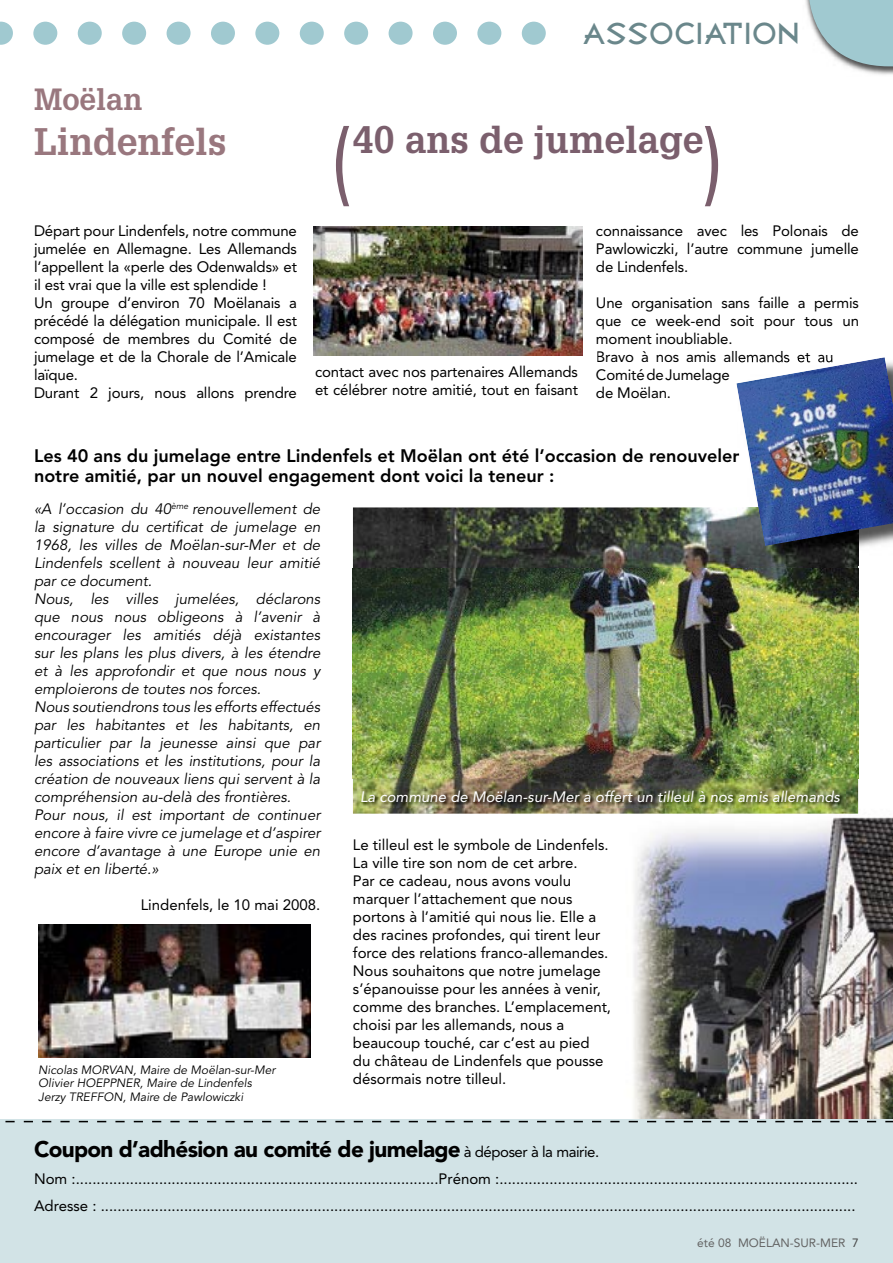
<style>
.page{position:relative;width:893px;height:1263px;background:#fff}
.page>*{position:absolute;margin:0;border:0;box-sizing:border-box;transform-origin:0 0}
.t1{font:800 150px "Avenir";color:#a0c9d0}
.t2{font:700 37.5px "Glypha";color:#7b5f6d}
.t3{font:700 37.5px "Glypha";color:#99777e}
.t4{font:30px "Broadband ICG";letter-spacing:.06em;color:#6a878b}
.t5{font:700 30px "Glypha";color:#99777e}
.t6{font:900 22.5px "Avenir";letter-spacing:-.03em;color:#000}
.t7{font:800 18px/19.5px "Avenir";color:#000}
.t8{font:15px/18px "Avenir";letter-spacing:-.01em;color:#000}
.t9{font:italic 15px/18px "Avenir";color:#000}
.t10{font:italic 15px "Avenir";color:#fff}
.t11{font:italic 12px/13.5px "Avenir";color:#000}
.t12{font:12px "Avenir";color:#636363}
.s1{font-weight:400;font-size:15px}
.s2{color:#474848}
</style>
<div class="page">
<img style="left:482px;top:787px;width:411px;height:333px">
<div style="left:0;top:1120px;width:893px;height:143px;background:#d2e3e6"></div>
<img style="left:849px;top:66px;width:44px;height:9px">
<svg style="left:805px;top:0;width:88px;height:66px"></svg>
<svg style="left:705px;top:126px;width:13px;height:80px"></svg>
<svg style="left:336px;top:126px;width:13px;height:80px"></svg>
<img style="left:314px;top:227px;width:269px;height:129px">
<img style="left:353px;top:507px;width:505px;height:307px">
<img style="left:38px;top:925px;width:272px;height:132px">
<img style="left:738px;top:546px;width:120px;height:19px">
<img style="left:736px;top:357px;width:157px;height:189px">
<img style="left:361px;top:789px;width:484px;height:18px">
<h1 class="t1" style="left:-21px;top:-97px;width:579px">.............</h1>
<h3 class="t4" style="left:583px;top:16px;width:218px">ASSOCIATION</h3>
<h3 class="t5" style="left:34px;top:80px;width:110px">Moëlan</h3>
<h2 class="t3" style="left:34px;top:118px;width:194px">Lindenfels</h2>
<h2 class="t2" style="left:353px;top:116px;width:352px">40 ans de jumelage</h2>
<p class="t8" style="left:34px;top:222px;width:264px">Départ pour Lindenfels, notre commune jumelée en Allemagne. Les Allemands l’appellent la «perle des Odenwalds» et il est vrai que la ville est splendide !<br>Un groupe d’environ 70 Moëlanais a précédé la délégation municipale. Il est composé de membres du Comité de jumelage et de la Chorale de l’Amicale laïque.<br>Durant 2 jours, nous allons prendre</p>
<p class="t8" style="left:315px;top:363px;width:264px">contact avec nos partenaires Allemands et célébrer notre amitié, tout en faisant</p>
<p class="t8" style="left:596px;top:222px;width:264px;text-align:justify">connaissance avec les Polonais de Pawlowiczki, l’autre commune jumelle de Lindenfels.</p>
<p class="t8" style="left:596px;top:294px;width:264px">Une organisation sans faille a permis que ce week-end soit pour tous un moment inoubliable.<br>Bravo à nos amis allemands et au<br>Comité de Jumelage<br>de Moëlan.</p>
<p class="t7" style="left:34px;top:446px;width:707px">Les 40 ans du jumelage entre Lindenfels et Moëlan ont été l’occasion de renouveler notre amitié, par un nouvel engagement dont voici la teneur :</p>
<p class="t9" style="left:34px;top:500px;width:288px">«A l’occasion du 40<sup>ème</sup> renouvellement de la signature du certificat de jumelage en 1968, les villes de Moëlan-sur-Mer et de Lindenfels scellent à nouveau leur amitié par ce document.<br>Nous, les villes jumelées, déclarons que nous nous obligeons à l’avenir à encourager les amitiés déjà existantes sur les plans les plus divers, à les étendre et à les approfondir et que nous nous y emploierons de toutes nos forces.<br>Nous soutiendrons tous les efforts effectués par les habitantes et les habitants, en particulier par la jeunesse ainsi que par les associations et les institutions, pour la création de nouveaux liens qui servent à la compréhension au-delà des frontières.<br>Pour nous, il est important de continuer encore à faire vivre ce jumelage et d’aspirer encore d’avantage à une Europe unie en paix et en liberté.»</p>
<p class="t8" style="left:141px;top:896px;width:181px">Lindenfels, le 10 mai 2008.</p>
<p class="t10" style="left:360px;top:788px;width:481px">La commune de Moëlan-sur-Mer a offert un tilleul à nos amis allemands</p>
<p class="t8" style="left:353px;top:835px;width:260px">Le tilleul est le symbole de Lindenfels.<br>La ville tire son nom de cet arbre.<br>Par ce cadeau, nous avons voulu marquer l’attachement que nous portons à l’amitié qui nous lie. Elle a des racines profondes, qui tirent leur force des relations franco-allemandes.<br>Nous souhaitons que notre jumelage s’épanouisse pour les années à venir, comme des branches. L’emplacement, choisi par les allemands, nous a beaucoup touché, car c’est au pied<br>du château de Lindenfels que pousse désormais notre tilleul.</p>
<p class="t11" style="left:38px;top:1063px;width:239px">Nicolas MORVAN, Maire de Moëlan-sur-Mer<br>Olivier HOEPPNER, Maire de Lindenfels<br>Jerzy TREFFON, Maire de Pawlowiczki</p>
<h3 class="t6" style="left:34px;top:1135px;width:567px">Coupon d’adhésion au comité de jumelage <span class="s1">à déposer à la mairie.</span></h3>
<p class="t8" style="left:34px;top:1165px;width:825px;line-height:27px">Nom :.......................................................................................Prénom :......................................................................................<br>Adresse : .....................................................................................................................................................................................</p>
<p class="t12" style="left:697px;top:1235px;width:163px">été 08 MOËLAN-SUR-MER <span class="s2">7</span></p>
</div>
